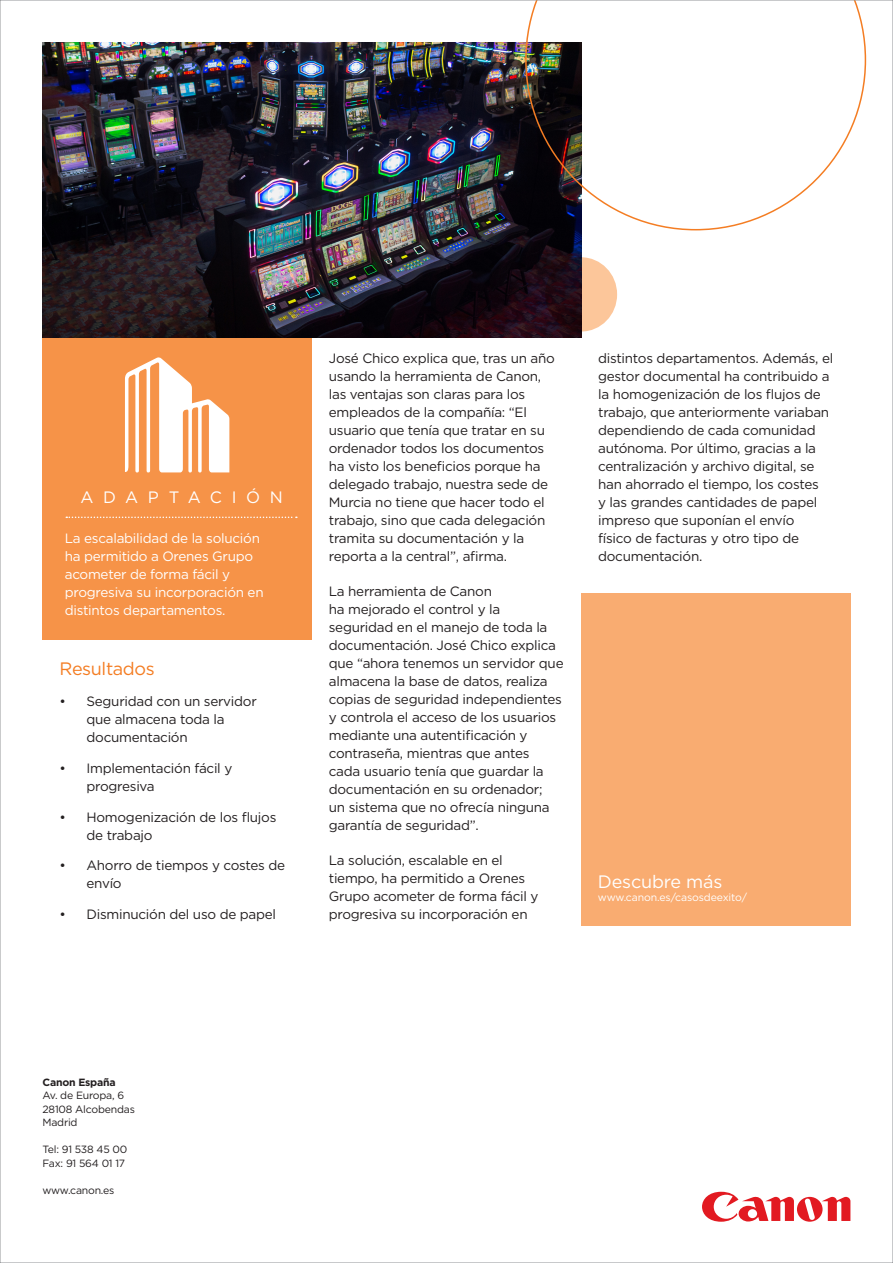
<style>
.page{position:relative;width:893px;height:1263px;background:#fff}
.page>*{position:absolute;margin:0;border:0;box-sizing:border-box;transform-origin:0 0}
.t1{font:18px "Gotham";letter-spacing:-.01em;color:#fff}
.t2{font:18px "Gotham";letter-spacing:-.02em;color:#f47d23}
.t3{font:16.5px "Gotham";letter-spacing:.59em;color:#fff}
.t4{font:13.5px/18px "Gotham";letter-spacing:-.02em;color:#231f20}
.t5{font:13.5px/18px "Gotham";letter-spacing:-.02em;color:#fff}
.t6{font:10.5px "Gotham";letter-spacing:-.02em;color:#231f20}
.t7{font:10.5px "Gotham";letter-spacing:-.01em;color:#fff}
.t8{font:700 10.5px "Gotham";letter-spacing:-.02em;color:#231f20}
</style>
<div class="page">
<div style="left:43px;top:337px;width:269px;height:303px;background:#f69348"></div>
<svg style="left:702px;top:1192px;width:148px;height:30px"></svg>
<img style="left:43px;top:43px;width:538px;height:294px">
<svg style="left:525px;top:2px;width:341px;height:228px"></svg>
<div style="left:581px;top:593px;width:269px;height:333px;background:#f9ac71"></div>
<svg style="left:545px;top:257px;width:72px;height:75px"></svg>
<svg style="left:125px;top:357px;width:104px;height:115px"></svg>
<svg style="left:66px;top:517px;width:231px;height:1px"></svg>
<p class="t3" style="left:81px;top:487px;width:204px">ADAPTACIÓN</p>
<p class="t5" style="left:65px;top:529px;width:200px">La escalabilidad de la solución ha permitido a Orenes Grupo acometer de forma fácil y progresiva su incorporación en distintos departamentos.</p>
<p class="t2" style="left:60px;top:657px;width:97px">Resultados</p>
<p class="t4" style="left:87px;top:692px;width:172px;text-indent:-27px">• Seguridad con un servidor que almacena toda la documentación</p>
<p class="t4" style="left:87px;top:759px;width:147px;text-indent:-27px">• Implementación fácil y progresiva</p>
<p class="t4" style="left:87px;top:807px;width:191px;text-indent:-27px">• Homogenización de los flujos de trabajo</p>
<p class="t4" style="left:87px;top:856px;width:200px;text-indent:-27px">• Ahorro de tiempos y costes de envío</p>
<p class="t4" style="left:60px;top:905px;width:218px">• Disminución del uso de papel</p>
<p class="t4" style="left:329px;top:349px;width:228px">José Chico explica que, tras un año usando la herramienta de Canon, las ventajas son claras para los empleados de la compañía: “El usuario que tenía que tratar en su ordenador todos los documentos ha visto los beneficios porque ha delegado trabajo, nuestra sede de<br>Murcia no tiene que hacer todo el trabajo, sino que cada delegación tramita su documentación y la reporta a la central”, afirma.</p>
<p class="t4" style="left:329px;top:582px;width:236px">La herramienta de Canon<br>ha mejorado el control y la seguridad en el manejo de toda la documentación. José Chico explica que “ahora tenemos un servidor que almacena la base de datos, realiza copias de seguridad independientes y controla el acceso de los usuarios mediante una autentificación y contraseña, mientras que antes cada usuario tenía que guardar la documentación en su ordenador;<br>un sistema que no ofrecía ninguna garantía de seguridad”.</p>
<p class="t4" style="left:329px;top:851px;width:211px">La solución, escalable en el tiempo, ha permitido a Orenes<br>Grupo acometer de forma fácil y progresiva su incorporación en</p>
<p class="t4" style="left:598px;top:349px;width:237px">distintos departamentos. Además, el gestor documental ha contribuido a la homogenización de los flujos de trabajo, que anteriormente variaban dependiendo de cada comunidad autónoma. Por último, gracias a la centralización y archivo digital, se han ahorrado el tiempo, los costes<br>y las grandes cantidades de papel impreso que suponían el envío<br>físico de facturas y otro tipo de documentación.</p>
<p class="t1" style="left:598px;top:870px;width:126px">Descubre más</p>
<p class="t7" style="left:598px;top:891px;width:151px">www.canon.es/casosdeexito/</p>
<p class="t8" style="left:43px;top:1075px;width:75px">Canon España</p>
<p class="t6" style="left:43px;top:1089px;width:83px">Av. de Europa, 6</p>
<p class="t6" style="left:43px;top:1102px;width:94px">28108 Alcobendas</p>
<p class="t6" style="left:43px;top:1116px;width:37px">Madrid</p>
<p class="t6" style="left:43px;top:1143px;width:86px">Tel: 91 538 45 00</p>
<p class="t6" style="left:43px;top:1156px;width:84px">Fax: 91 564 01 17</p>
<p class="t6" style="left:43px;top:1183px;width:73px">www.canon.es</p>
</div>
